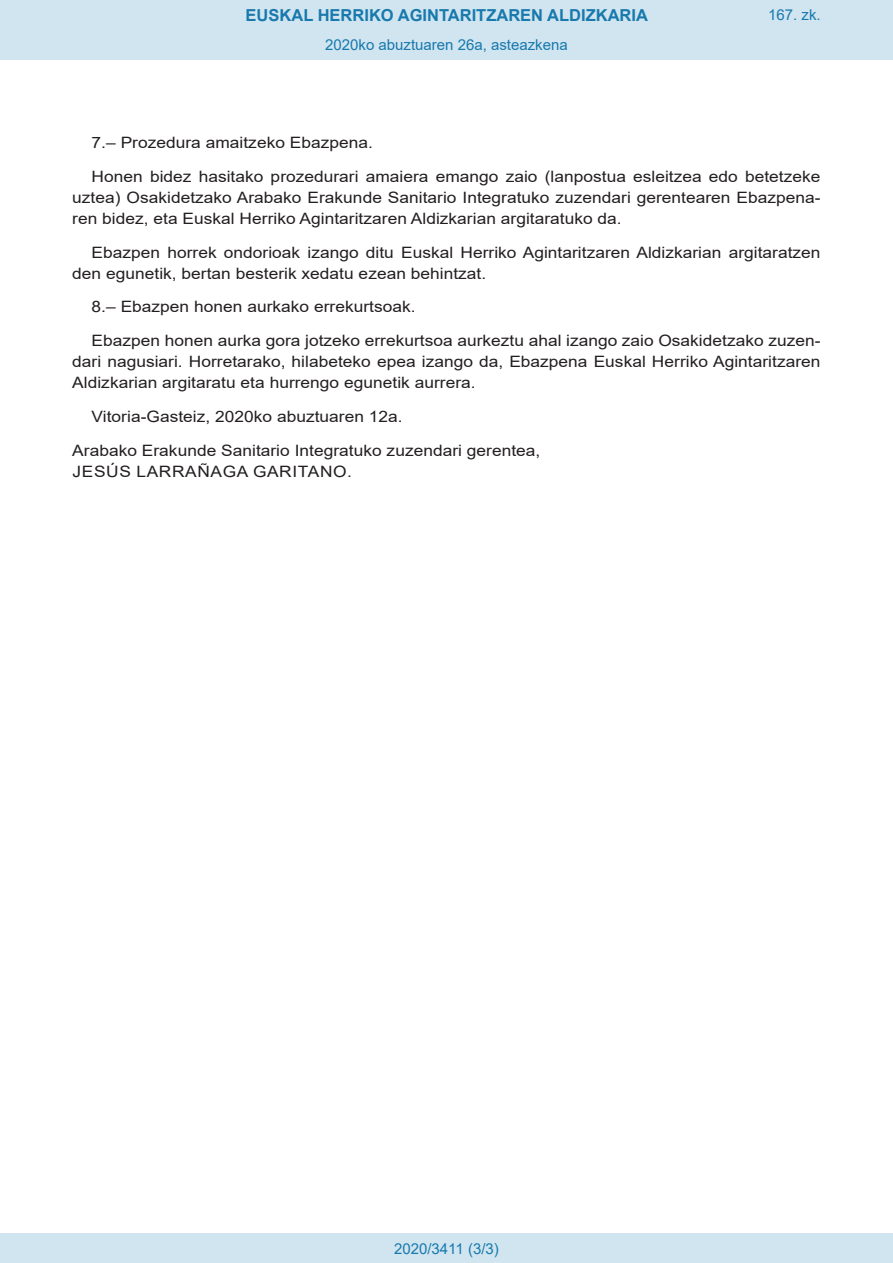
<style>
.page{position:relative;width:893px;height:1263px;background:#fff}
.page>*{position:absolute;margin:0;border:0;box-sizing:border-box;transform-origin:0 0}
.t1{font:700 16.5px "Arial";color:#1879ad}
.BOPVDetalle{font:15.6px/21px "Arial";color:#231f20;text-align:justify;scale:1.11 1}
.BOPVFirmaPuesto{font:15.6px "Arial";color:#231f20;scale:1.11 1}
.BOPVFirmaLugFec{font:15.6px "Arial";color:#231f20;scale:1.11 1}
.BOPVFirmaNombre{font:15.6px "Arial";letter-spacing:.035em;color:#231f20;scale:1.11 1}
.Paginacion_Centro{font:15px "Arial";color:#1879ad}
</style>
<div class="page">
<div style="left:0;top:0;width:893px;height:60px;background:#d0e5f0"></div>
<div style="left:0;top:1233px;width:893px;height:30px;background:#d0e5f0"></div>
<p class="t1" style="left:246px;top:3px;width:404px">EUSKAL HERRIKO AGINTARITZAREN ALDIZKARIA</p>
<p class="Paginacion_Centro" style="left:325px;top:35px;width:244px">2020ko abuztuaren 26a, asteazkena</p>
<p class="Paginacion_Centro" style="left:768px;top:5px;width:54px">167. zk.</p>
<p class="BOPVDetalle" style="left:92px;top:132px;width:255px">7.– Prozedura amaitzeko Ebazpena.</p>
<p class="BOPVDetalle" style="left:72px;top:166px;width:676px;text-indent:19px">Honen bidez hasitako prozedurari amaiera emango zaio (lanpostua esleitzea edo betetzeke uztea) Osakidetzako Arabako Erakunde Sanitario Integratuko zuzendari gerentearen Ebazpena&shy;ren bidez, eta Euskal Herriko Agintaritzaren Aldizkarian argitaratuko da.</p>
<p class="BOPVDetalle" style="left:72px;top:242px;width:676px;text-indent:19px">Ebazpen horrek ondorioak izango ditu Euskal Herriko Agintaritzaren Aldizkarian argitaratzen den egunetik, bertan besterik xedatu ezean behintzat.</p>
<p class="BOPVDetalle" style="left:92px;top:296px;width:293px">8.– Ebazpen honen aurkako errekurtsoak.</p>
<p class="BOPVDetalle" style="left:72px;top:330px;width:676px;text-indent:19px">Ebazpen honen aurka gora jotzeko errekurtsoa aurkeztu ahal izango zaio Osakidetzako zuzen&shy;dari nagusiari. Horretarako, hilabeteko epea izango da, Ebazpena Euskal Herriko Agintaritzaren Aldizkarian argitaratu eta hurrengo egunetik aurrera.</p>
<p class="BOPVFirmaLugFec" style="left:92px;top:406px;width:282px">Vitoria-Gasteiz, 2020ko abuztuaren 12a.</p>
<p class="BOPVFirmaPuesto" style="left:72px;top:439px;width:423px">Arabako Erakunde Sanitario Integratuko zuzendari gerentea,</p>
<p class="BOPVFirmaNombre" style="left:73px;top:460px;width:253px">JESÚS LARRAÑAGA GARITANO.</p>
<p class="Paginacion_Centro" style="left:394px;top:1238px;width:106px">2020/3411 (3/3)</p>
</div>
